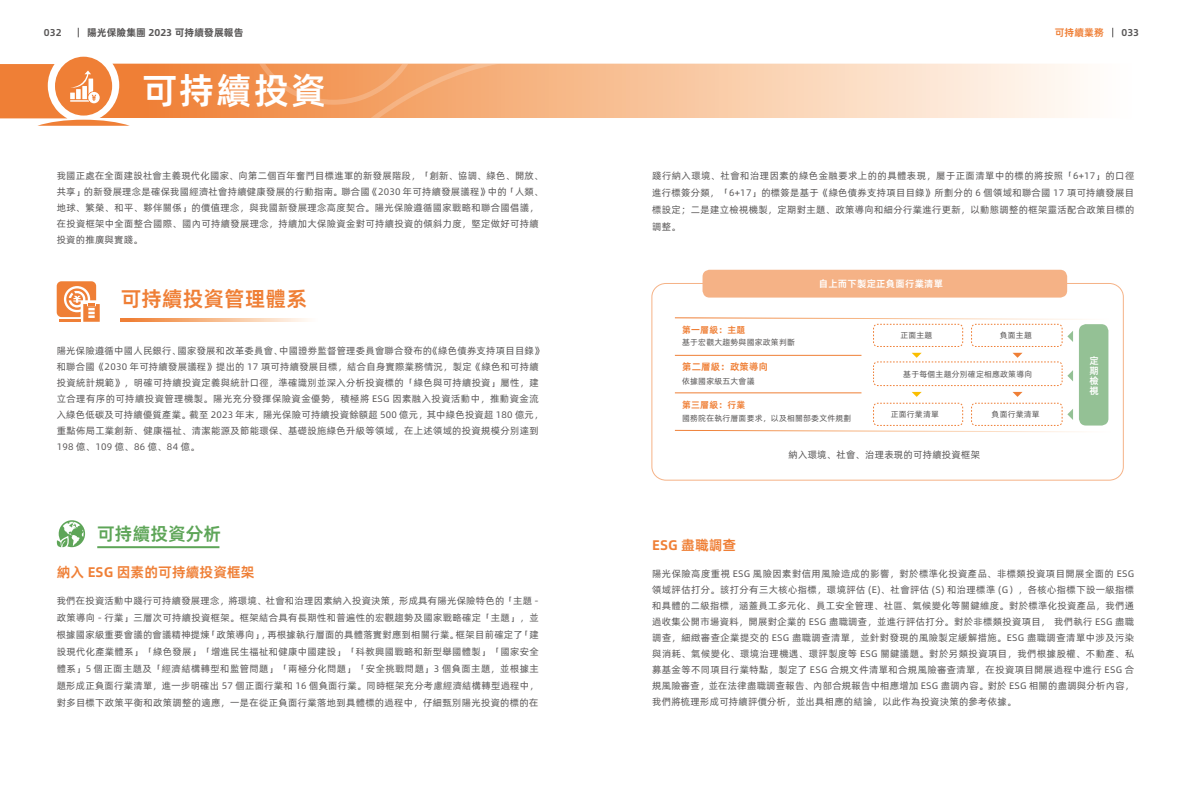
<style>
.page{position:relative;width:1191px;height:808px;background:#fff}
.page>*{position:absolute;margin:0;border:0;box-sizing:border-box;transform-origin:0 0}
.t1{font:36px "Alibaba Pu Hui Ti 3 85 Bold";letter-spacing:.05em;color:#fff}
.t2{font:21px "Alibaba Pu Hui Ti 3 85 Bold";color:#ef7f36}
.t3{font:18px "Alibaba Pu Hui Ti 3 85 Bold";color:#5ea558}
.t4{font:14px "Alibaba Pu Hui Ti 3 85 Bold";color:#ef7f36}
.t5{font:700 10px "Alibaba Pu Hui Ti 3 95 Extra";color:#595757}
.t6{font:10px "Alibaba Pu Hui Ti 3 85 Bold";color:#595757}
.t7{font:10px "Alibaba Pu Hui Ti 3 85 Bold";color:#ef7f36}
.t8{font:9.5px/16px "Alibaba Pu Hui Ti 3 55 Regular";letter-spacing:.03em;color:#595757;text-align:justify}
.t9{font:9.5px/9.7px "Alibaba Pu Hui Ti 3 85 Bold";letter-spacing:.025em;color:#fff;text-align:justify}
.t10{font:9.5px "Alibaba Pu Hui Ti 3 85 Bold";letter-spacing:.025em;color:#ef7f36}
.t11{font:9px "Alibaba Pu Hui Ti 3 85 Bold";letter-spacing:.025em;color:#ef7f36}
.t12{font:8px "Alibaba Pu Hui Ti 3 55 Regular";letter-spacing:.025em;color:#595757}
</style>
<div class="page">
<svg style="left:130px;top:64px;width:950px;height:54px"></svg>
<div style="left:55px;top:57px;width:57px;height:59px;background:#ef7f36;border-radius:50%"></div>
<svg style="left:259px;top:64px;width:241px;height:54px"></svg>
<svg style="left:0;top:64px;width:130px;height:62px"></svg>
<hr style="left:675px;top:355px;width:186px;height:1px;background:#ef7f36">
<hr style="left:675px;top:393px;width:186px;height:1px;background:#ef7f36">
<div style="left:1079px;top:324px;width:29px;height:101px;background:#94c195;border-radius:7px"></div>
<svg style="left:674px;top:317px;width:435px;height:30px"></svg>
<svg style="left:674px;top:403px;width:435px;height:29px"></svg>
<svg style="left:1012px;top:392px;width:10px;height:5px"></svg>
<svg style="left:912px;top:392px;width:9px;height:5px"></svg>
<svg style="left:873px;top:353px;width:200px;height:33px"></svg>
<div style="left:702px;top:270px;width:365px;height:28px;background:#f5b286;border-radius:7px"></div>
<svg style="left:57px;top:281px;width:43px;height:41px"></svg>
<svg style="left:121px;top:318px;width:187px;height:4px"></svg>
<svg style="left:57px;top:520px;width:28px;height:27px"></svg>
<hr style="left:97px;top:546px;width:122px;height:2px;background:#5ea558">
<p class="t7" style="left:1054px;top:25px;width:51px">可持續業務</p>
<p class="t6" style="left:44px;top:25px;width:19px">032</p>
<p class="t5" style="left:87px;top:25px;width:158px">陽光保險集團 2023 可持續發展報告</p>
<p class="t6" style="left:1121px;top:25px;width:19px">033</p>
<h1 class="t1" style="left:142px;top:63px;width:186px">可持續投資</h1>
<p class="t8" style="left:57px;top:167px;width:488px;text-align:left">我國正處在全面建設社會主義現代化國家、向第二個百年奮鬥目標進軍的新發展階段，「創新、協調、綠色、開放、共享」的新發展理念是確保我國經濟社會持續健康發展的行動指南。聯合國《2030 年可持續發展議程》中的「人類、地球、繁榮、和平、夥伴關係」的價值理念，與我國新發展理念高度契合。陽光保險遵循國家戰略和聯合國倡議，在投資框架中全面整合國際、國內可持續發展理念，持續加大保險資金對可持續投資的傾斜力度，堅定做好可持續投資的推廣與實踐。</p>
<h2 class="t2" style="left:121px;top:282px;width:187px">可持續投資管理體系</h2>
<p class="t8" style="left:57px;top:342px;width:488px;text-align:left">陽光保險遵循中國人民銀行、國家發展和改革委員會、中國證劵監督管理委員會聯合發布的《綠色債券支持項目目錄》和聯合國《2030 年可持續發展議程》提出的 17 項可持續發展目標，結合自身實際業務情況，製定《綠色和可持續投資統計規範》，明確可持續投資定義與統計口徑，準確識別並深入分析投資標的「綠色與可持續投資」屬性，建立合理有序的可持續投資管理機製。陽光充分發揮保險資金優勢，積極將 ESG 因素融入投資活動中，推動資金流入綠色低碳及可持續優質產業。截至 2023 年末，陽光保險可持續投資餘額超 500 億元，其中綠色投資超 180 億元，重點佈局工業創新、健康福祉、清潔能源及節能環保、基礎設施綠色升級等領域，在上述領域的投資規模分別達到198 億、109 億、86 億、84 億。</p>
<h3 class="t3" style="left:97px;top:520px;width:125px">可持續投資分析</h3>
<h3 class="t4" style="left:57px;top:561px;width:199px">納入 ESG 因素的可持續投資框架</h3>
<p class="t8" style="left:57px;top:591px;width:484px;line-height:17px">我們在投資活動中踐行可持續發展理念，將環境、社會和治理因素納入投資決策，形成具有陽光保險特色的「主題 -政策導向 - 行業」三層次可持續投資框架。框架結合具有長期性和普遍性的宏觀趨勢及國家戰略確定「主題」，並根據國家級重要會議的會議精神提煉「政策導向」，再根據執行層面的具體落實對應到相關行業。框架目前確定了「建設現代化產業體系」「綠色發展」「增進民生福祉和健康中國建設」「科教興國戰略和新型舉國體製」「國家安全體系」5 個正面主題及「經濟結構轉型和監管問題」「兩極分化問題」「安全挑戰問題」3 個負面主題，並根據主題形成正負面行業清單，進一步明確出 57 個正面行業和 16 個負面行業。同時框架充分考慮經濟結構轉型過程中，對多目標下政策平衡和政策調整的適應，一是在從正負面行業落地到具體標的過程中，仔細甄別陽光投資的標的在</p>
<p class="t8" style="left:652px;top:167px;width:484px;line-height:17px">踐行納入環境、社會和治理因素的綠色金融要求上的的具體表現，屬于正面清單中的標的將按照「6+17」的口徑進行標簽分類，「6+17」的標簽是基于《綠色債券支持項目目錄》所劃分的 6 個領域和聯合國 17 項可持續發展目標設定；二是建立檢視機製，定期對主題、政策導向和細分行業進行更新，以動態調整的框架靈活配合政策目標的調整。</p>
<p class="t9" style="left:818px;top:278px;width:126px">自上而下製定正負面行業清單</p>
<p class="t11" style="left:682px;top:322px;width:65px">第一層級：主題</p>
<p class="t10" style="left:682px;top:360px;width:88px">第二層級：政策導向</p>
<p class="t11" style="left:682px;top:398px;width:65px">第三層級：行業</p>
<p class="t12" style="left:682px;top:336px;width:114px">基于宏觀大趨勢與國家政策判斷</p>
<p class="t12" style="left:682px;top:375px;width:74px">依據國家級五大會議</p>
<p class="t12" style="left:682px;top:412px;width:171px">國務院在執行層面要求，以及相關部委文件規劃</p>
<p class="t12" style="left:900px;top:329px;width:34px">正面主題</p>
<p class="t12" style="left:999px;top:329px;width:34px">負面主題</p>
<p class="t12" style="left:903px;top:368px;width:130px">基于每個主題分別確定相應政策導向</p>
<p class="t12" style="left:890px;top:408px;width:50px">正面行業清單</p>
<p class="t12" style="left:991px;top:408px;width:50px">負面行業清單</p>
<p class="t8" style="left:788px;top:446px;width:193px">納入環境、社會、治理表現的可持續投資框架</p>
<p class="t9" style="left:1089px;top:356px;width:11px">定期檢視</p>
<h3 class="t4" style="left:652px;top:534px;width:86px">ESG 盡職調查</h3>
<p class="t8" style="left:652px;top:565px;width:483px">陽光保險高度重視 ESG 風險因素對信用風險造成的影響，對於標準化投資產品、非標類投資項目開展全面的 ESG領域評估打分。該打分有三大核心指標，環境評估 (E)、社會評估 (S) 和治理標準 (G），各核心指標下設一級指標和具體的二級指標，涵蓋員工多元化、員工安全管理、社區、氣候變化等關鍵維度。對於標準化投資產品，我們通過收集公開市場資料，開展對企業的 ESG 盡職調查，並進行評估打分。對於非標類投資項目， 我們執行 ESG 盡職調查，細緻審查企業提交的 ESG 盡職調查清單，並針對發現的風險製定緩解措施。ESG 盡職調查清單中涉及污染與消耗、氣候變化、環境治理機遇、環評製度等 ESG 關鍵議題。對於另類投資項目，我們根據股權、不動產、私募基金等不同項目行業特點，製定了 ESG 合規文件清單和合規風險審查清單，在投資項目開展過程中進行 ESG 合規風險審查，並在法律盡職調查報告、內部合規報告中相應增加 ESG 盡調內容。對於 ESG 相關的盡調與分析內容，我們將梳理形成可持續評價分析，並出具相應的結論，以此作為投資決策的參考依據。</p>
</div>
